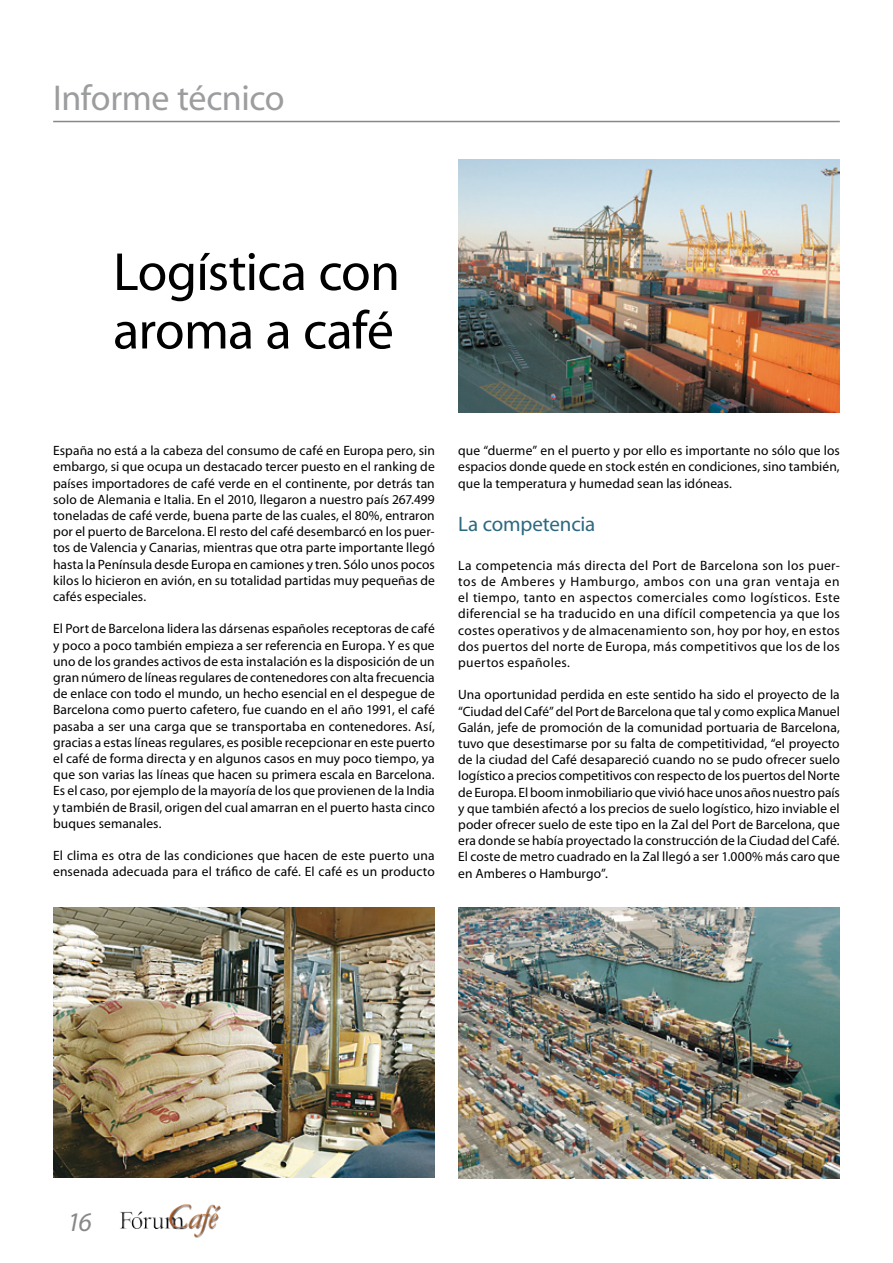
<style>
.page{position:relative;width:893px;height:1263px;background:#fff}
.page>*{position:absolute;margin:0;border:0;box-sizing:border-box;transform-origin:0 0}
.Titulares{font:54px/58.5px "Myriad";letter-spacing:-.015em;color:#000}
.t1{font:36px "Myriad";letter-spacing:-.01em;color:#9c9d9f}
.t2{font:italic 27px "Myriad";color:#878889}
.Parrafo{font:21px "Myriad";letter-spacing:-.005em;color:#2d6980}
.t3{font:13.5px/16.2px "Myriad";letter-spacing:.01em;color:#000;text-align:justify}
</style>
<div class="page">
<img style="left:120px;top:1204px;width:101px;height:34px">
<hr style="left:53px;top:121px;width:787px;height:1px;background:#878889">
<img style="left:53px;top:907px;width:382px;height:271px">
<img style="left:458px;top:159px;width:382px;height:254px">
<img style="left:458px;top:907px;width:382px;height:271px">
<p class="t1" style="left:53px;top:80px;width:233px">Informe técnico</p>
<p class="Titulares" style="left:113px;top:245px;width:288px">Logística con aroma a café</p>
<p class="t3" style="left:53px;top:443px;width:383px">España no está a la cabeza del consumo de café en Europa pero, sin embargo, si que ocupa un destacado tercer puesto en el ranking de países importadores de café verde en el continente, por detrás tan solo de Alemania e Italia. En el 2010, llegaron a nuestro país 267.499 toneladas de café verde, buena parte de las cuales, el 80%, entraron por el puerto de Barcelona. El resto del café desembarcó en los puer&shy;tos de Valencia y Canarias, mientras que otra parte importante llegó hasta la Península desde Europa en camiones y tren. Sólo unos pocos kilos lo hicieron en avión, en su totalidad partidas muy pequeñas de cafés especiales.</p>
<p class="t3" style="left:53px;top:621px;width:383px">El Port de Barcelona lidera las dársenas españoles receptoras de café y poco a poco también empieza a ser referencia en Europa. Y es que uno de los grandes activos de esta instalación es la disposición de un gran número de líneas regulares de contenedores con alta frecuencia de enlace con todo el mundo, un hecho esencial en el despegue de Barcelona como puerto cafetero, fue cuando en el año 1991, el café pasaba a ser una carga que se transportaba en contenedores. Así, gracias a estas líneas regulares, es posible recepcionar en este puerto el café de forma directa y en algunos casos en muy poco tiempo, ya que son varias las líneas que hacen su primera escala en Barcelona.<br>Es el caso, por ejemplo de la mayoría de los que provienen de la India y también de Brasil, origen del cual amarran en el puerto hasta cinco buques semanales.</p>
<p class="t3" style="left:53px;top:848px;width:383px">El clima es otra de las condiciones que hacen de este puerto una ensenada adecuada para el tráfico de café. El café es un producto</p>
<p class="t3" style="left:458px;top:443px;width:383px">que “duerme” en el puerto y por ello es importante no sólo que los espacios donde quede en stock estén en condiciones, sino también, que la temperatura y humedad sean las idóneas.</p>
<p class="Parrafo" style="left:458px;top:514px;width:139px">La competencia</p>
<p class="t3" style="left:458px;top:558px;width:383px">La competencia más directa del Port de Barcelona son los puer&shy;tos de Amberes y Hamburgo, ambos con una gran ventaja en el tiempo, tanto en aspectos comerciales como logísticos. Este diferencial se ha traducido en una difícil competencia ya que los costes operativos y de almacenamiento son, hoy por hoy, en estos dos puertos del norte de Europa, más competitivos que los de los puertos españoles.</p>
<p class="t3" style="left:458px;top:687px;width:383px">Una oportunidad perdida en este sentido ha sido el proyecto de la “Ciudad del Café” del Port de Barcelona que tal y como explica Manuel Galán, jefe de promoción de la comunidad portuaria de Barcelona, tuvo que desestimarse por su falta de competitividad, “el proyecto de la ciudad del Café desapareció cuando no se pudo ofrecer suelo logístico a precios competitivos con respecto de los puertos del Norte de Europa. El boom inmobiliario que vivió hace unos años nuestro país y que también afectó a los precios de suelo logístico, hizo inviable el poder ofrecer suelo de este tipo en la Zal del Port de Barcelona, que era donde se había proyectado la construcción de la Ciudad del Café.<br>El coste de metro cuadrado en la Zal llegó a ser 1.000% más caro que en Amberes o Hamburgo”.</p>
<p class="t2" style="left:67px;top:1208px;width:26px">16</p>
</div>
